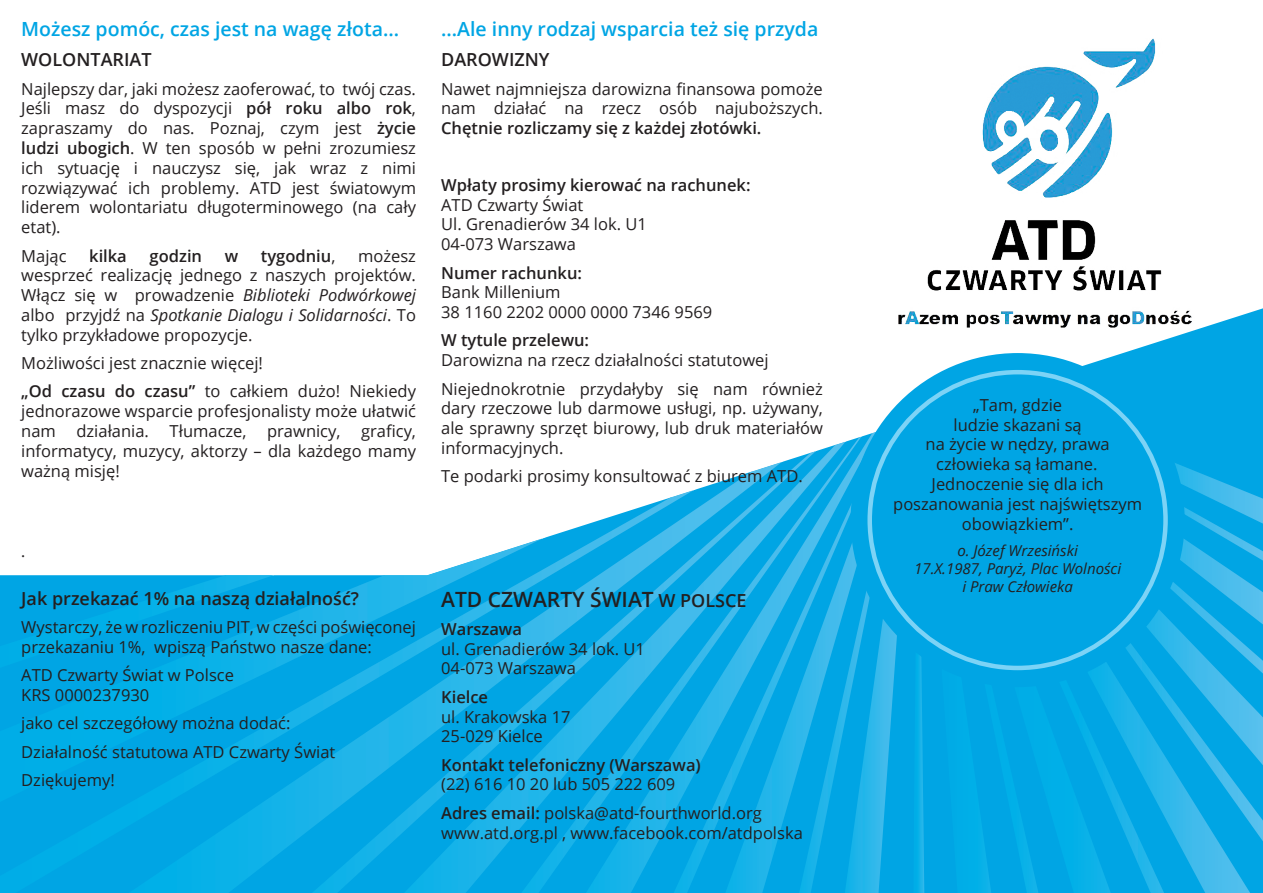
<style>
.page{position:relative;width:1263px;height:893px;background:#fff}
.page>*{position:absolute;margin:0;border:0;box-sizing:border-box;transform-origin:0 0}
.Header_black{font:600 21px "Open Sans";color:#231f20}
.Header_blue{font:600 19.5px "Open Sans";color:#00a5e4}
.Header_black-2{font:600 18px "Open Sans";color:#231f20}
.t1{font:18px "Minion Pro";color:#231f20}
.Normal_text{font:16.5px/19.8px "Open Sans";color:#231f20;text-align:justify}
.Text_special{font:16.5px/19.8px "Open Sans";color:#231f20}
.Subheader_black{font:16.5px/19.8px "Open Sans";color:#231f20}
.Shape_text{font:16.5px/19.8px "Open Sans";color:#231f20;text-align:center}
.Text_special-2{font:600 16.5px/19.8px "Open Sans";color:#231f20}
.Normal_text-2{font:600 16.5px "Open Sans";color:#231f20}
.Podpis{font:italic 15px/18px "Open Sans";color:#231f20;text-align:center}
.s1{font-weight:600}
.s2{font-weight:400}
.s3{font-style:italic}
.s4{font-size:18px}
</style>
<div class="page">
<svg style="left:912px;top:308px;width:351px;height:585px;fill:#00a5e4"></svg>
<div style="left:904px;top:670px;width:8px;height:223px;background:#00a5e4"></div>
<img style="left:924px;top:670px;width:6px;height:223px">
<img style="left:1164px;top:841px;width:86px;height:52px">
<img style="left:0;top:575px;width:312px;height:318px">
<img style="left:312px;top:545px;width:209px;height:348px">
<img style="left:521px;top:496px;width:153px;height:397px">
<img style="left:674px;top:456px;width:125px;height:437px">
<img style="left:799px;top:434px;width:105px;height:459px">
<img style="left:913px;top:670px;width:11px;height:223px">
<div style="left:930px;top:670px;width:12px;height:223px;background:#00a5e4"></div>
<img style="left:942px;top:670px;width:222px;height:223px">
<img style="left:954px;top:674px;width:309px;height:167px">
<img style="left:1084px;top:561px;width:179px;height:113px">
<img style="left:1168px;top:400px;width:95px;height:161px">
<div style="left:851px;top:353px;width:334px;height:334px;background:#00a5e4;border-radius:50%"></div>
<svg style="left:867px;top:370px;width:301px;height:300px"></svg>
<img style="left:898px;top:38px;width:299px;height:303px">
<p class="Header_blue" style="left:21px;top:16px;width:379px">Możesz pomóc, czas jest na wagę złota...</p>
<p class="Header_black-2" style="left:21px;top:47px;width:132px">WOLONTARIAT</p>
<p class="Normal_text" style="left:21px;top:78px;width:396px">Najlepszy dar, jaki możesz zaoferować, to twój czas.<br>Jeśli masz do dyspozycji <span class="s1">pół roku albo rok</span>, zapraszamy do nas. Poznaj, czym jest <span class="s1">życie ludzi ubogich</span>. W ten sposób w pełni zrozumiesz ich sytuację i nauczysz się, jak wraz z nimi rozwiązywać ich problemy. ATD jest światowym liderem wolontariatu długoterminowego (na cały etat).</p>
<p class="Normal_text" style="left:21px;top:245px;width:47px">Mając</p>
<p class="Normal_text-2" style="left:89px;top:244px;width:39px">kilka</p>
<p class="Normal_text-2" style="left:150px;top:244px;width:54px">godzin</p>
<p class="Normal_text-2" style="left:225px;top:244px;width:15px">w</p>
<p class="Normal_text-2" style="left:261px;top:244px;width:76px">tygodniu<span class="s2">,</span></p>
<p class="Normal_text" style="left:21px;top:245px;width:396px;text-indent:337px">możesz wesprzeć realizację jednego z naszych projektów.<br>Włącz się w prowadzenie <span class="s3">Biblioteki Podwórkowej </span>albo przyjdź na <span class="s3">Spotkanie Dialogu i Solidarności</span>. To tylko przykładowe propozycje.</p>
<p class="Normal_text" style="left:21px;top:353px;width:243px">Możliwości jest znacznie więcej!</p>
<p class="Normal_text" style="left:21px;top:381px;width:396px"><span class="s1">„Od czasu do czasu”</span> to całkiem dużo! Niekiedy jednorazowe wsparcie profesjonalisty może ułatwić nam działania. Tłumacze, prawnicy, graficy, informatycy, muzycy, aktorzy – dla każdego mamy ważną misję!</p>
<p class="Header_blue" style="left:441px;top:16px;width:379px">...Ale inny rodzaj wsparcia też się przyda</p>
<p class="Header_black-2" style="left:441px;top:47px;width:110px">DAROWIZNY</p>
<p class="Normal_text" style="left:441px;top:78px;width:383px">Nawet najmniejsza darowizna finansowa pomoże nam działać na rzecz osób najuboższych.<br><span class="s1">Chętnie rozliczamy się z każdej złotówki.</span></p>
<p class="Subheader_black" style="left:441px;top:174px;width:311px"><span class="s1">Wpłaty prosimy kierować na rachunek:<br></span>ATD Czwarty Świat<br>Ul. Grenadierów 34 lok. U1<br>04-073 Warszawa</p>
<p class="Subheader_black" style="left:441px;top:262px;width:273px"><span class="s1">Numer rachunku:<br></span>Bank Millenium<br>38 1160 2202 0000 0000 7346 9569</p>
<p class="Subheader_black" style="left:441px;top:330px;width:329px"><span class="s1">W tytule przelewu:<br></span>Darowizna na rzecz działalności statutowej</p>
<p class="Normal_text" style="left:441px;top:378px;width:383px">Niejednokrotnie przydałyby się nam również dary rzeczowe lub darmowe usługi, np. używany, ale sprawny sprzęt biurowy, lub druk materiałów informacyjnych.</p>
<p class="Normal_text" style="left:441px;top:466px;width:363px">Te podarki prosimy konsultować z biurem ATD.</p>
<p class="t1" style="left:21px;top:539px;width:6px">.</p>
<p class="Header_black-2" style="left:21px;top:586px;width:339px">Jak przekazać 1% na naszą działalność?</p>
<p class="Normal_text" style="left:21px;top:617px;width:396px">Wystarczy, że w rozliczeniu PIT, w części poświęconej przekazaniu 1%, wpiszą Państwo nasze dane:</p>
<p class="Text_special" style="left:21px;top:665px;width:214px">ATD Czwarty Świat w Polsce<br>KRS 0000237930</p>
<p class="Text_special" style="left:21px;top:713px;width:271px">jako cel szczegółowy można dodać:</p>
<p class="Text_special" style="left:21px;top:741px;width:316px">Działalność statutowa ATD Czwarty Świat</p>
<p class="Text_special" style="left:21px;top:770px;width:95px">Dziękujemy!</p>
<p class="Header_black" style="left:441px;top:584px;width:307px">ATD CZWARTY ŚWIAT <span class="s4">W POLSCE</span></p>
<p class="Text_special" style="left:441px;top:618px;width:205px"><span class="s1">Warszawa<br></span>ul. Grenadierów 34 lok. U1<br>04-073 Warszawa</p>
<p class="Text_special" style="left:441px;top:686px;width:131px"><span class="s1">Kielce<br></span>ul. Krakowska 17<br>25-029 Kielce</p>
<p class="Text_special-2" style="left:441px;top:754px;width:261px">Kontakt telefoniczny (Warszawa) <span class="s2">(22) 616 10 20 lub 505 222 609</span></p>
<p class="Text_special" style="left:441px;top:802px;width:363px"><span class="s1">Adres email:</span> polska@atd-fourthworld.org www.atd.org.pl , www.facebook.com/atdpolska</p>
<p class="Shape_text" style="left:893px;top:394px;width:250px">„Tam, gdzie<br>ludzie skazani są<br>na życie w nędzy, prawa człowieka są łamane.<br>Jednoczenie się dla ich poszanowania jest najświętszym obowiązkiem”.</p>
<p class="Podpis" style="left:914px;top:541px;width:208px">o. Józef Wrzesiński<br>17.X.1987, Paryż, Plac Wolności i Praw Człowieka</p>
</div>
